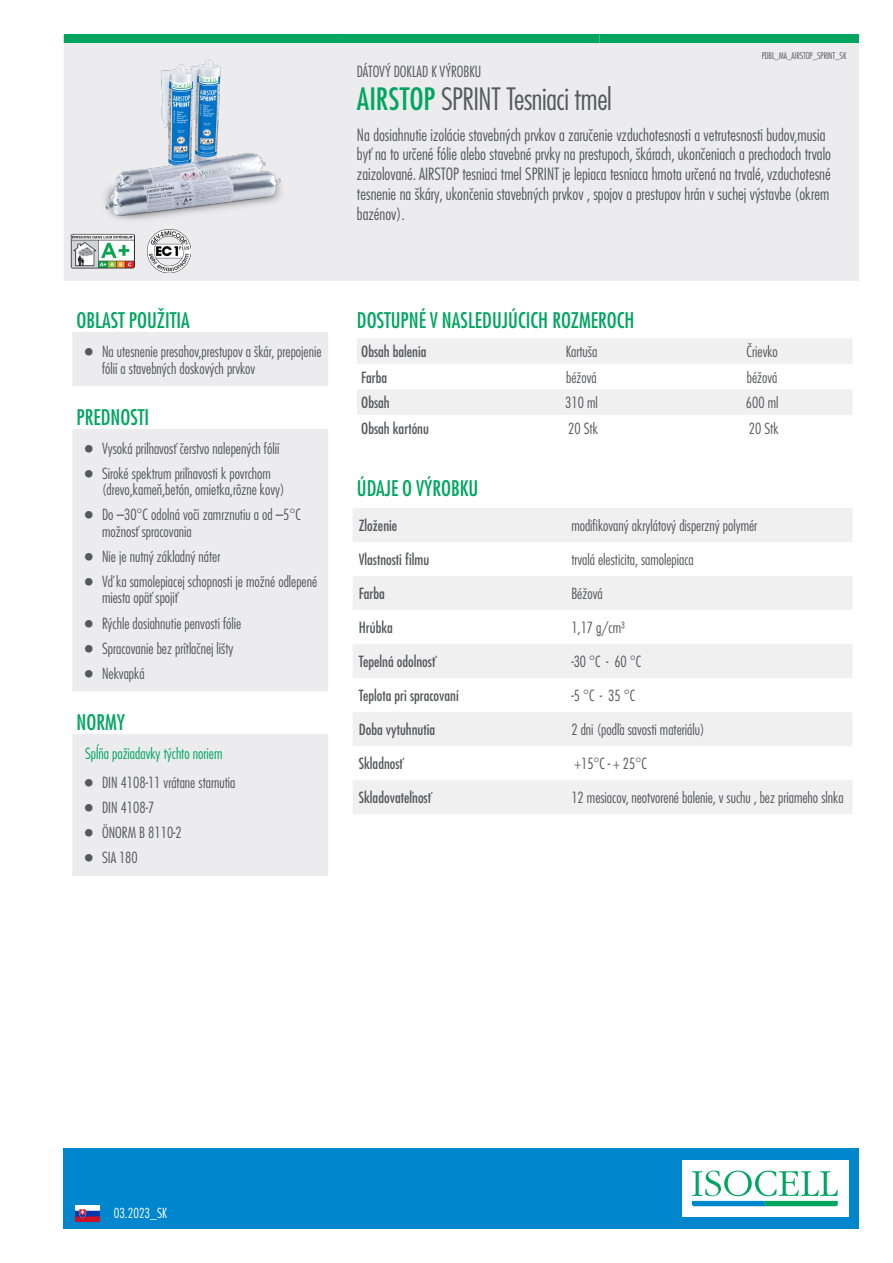
<style>
.page{position:relative;width:893px;height:1263px;background:#fff}
.page>*{position:absolute;margin:0;border:0;box-sizing:border-box;transform-origin:0 0}
.t1{font:300 condensed 30px "Futura LT Pro";letter-spacing:-.015em;color:#57585a}
.t2{font:500 condensed 21px "Futura LT Pro";color:#00a660}
.t3{font:300 condensed 16.5px/19.8px "Futura LT Pro";color:#57585a}
.t4{font:300 condensed 15px/25px "Futura LT Pro";color:#57585a}
.t5{font:500 condensed 15px "Futura LT Pro";color:#57585a}
.t6{font:300 condensed 15px "Futura LT Pro";color:#00a660}
.t7{font:300 condensed 13.5px "Futura LT Pro";color:#fff}
.t8{font:300 condensed 9px "Futura LT Pro";letter-spacing:-.01em;color:#57585a}
.s1{font-weight:500;color:#00a660}
</style>
<div class="page">
<div style="left:64px;top:1148px;width:795px;height:81px;background:#0086cc"></div>
<div style="left:682px;top:1160px;width:166px;height:57px;background:#fff"></div>
<svg style="left:692px;top:1170px;width:146px;height:36px"></svg>
<img style="left:75px;top:1205px;width:24px;height:16px">
<div style="left:64px;top:43px;width:795px;height:238px;background:#ececee"></div>
<div style="left:64px;top:34px;width:276px;height:9px;background:#00a660"></div>
<div style="left:340px;top:34px;width:259px;height:9px;background:#00a660"></div>
<div style="left:599px;top:34px;width:260px;height:9px;background:#00a660"></div>
<img style="left:71px;top:243px;width:64px;height:25px">
<img style="left:148px;top:243px;width:42px;height:29px">
<svg style="left:72px;top:332px;width:256px;height:544px;fill:#ececee"></svg>
<svg style="left:357px;top:338px;width:495px;height:77px"></svg>
<svg style="left:353px;top:508px;width:499px;height:306px;fill:#f0f0f1"></svg>
<img style="left:64px;top:46px;width:281px;height:197px">
<svg style="left:85px;top:348px;width:8px;height:7px"></svg>
<svg style="left:85px;top:445px;width:8px;height:7px"></svg>
<svg style="left:85px;top:470px;width:8px;height:7px"></svg>
<svg style="left:85px;top:511px;width:8px;height:8px"></svg>
<svg style="left:85px;top:553px;width:8px;height:7px"></svg>
<svg style="left:85px;top:578px;width:8px;height:7px"></svg>
<svg style="left:85px;top:619px;width:8px;height:8px"></svg>
<svg style="left:85px;top:644px;width:8px;height:8px"></svg>
<svg style="left:85px;top:669px;width:8px;height:8px"></svg>
<svg style="left:85px;top:779px;width:8px;height:8px"></svg>
<svg style="left:85px;top:804px;width:8px;height:8px"></svg>
<svg style="left:85px;top:829px;width:8px;height:8px"></svg>
<svg style="left:85px;top:854px;width:8px;height:8px"></svg>
<h2 class="t2" style="left:77px;top:305px;width:115px">OBLAST POUŽITIA</h2>
<p class="t4" style="left:102px;top:343px;width:221px;line-height:16.5px">Na utesnenie presahov,prestupov a škár, prepojenie fólií a stavebných doskových prvkov</p>
<h2 class="t2" style="left:77px;top:402px;width:74px">PREDNOSTI</h2>
<p class="t4" style="left:102px;top:436px;width:179px">Vysoká priľnavosť čerstvo nalepených fólií<br>Siroké spektrum priľnavosti k povrchom</p>
<p class="t4" style="left:102px;top:477px;width:200px">(drevo,kameň,betón, omietka,rôzne kovy)<br>Do –30°C odolná voči zamrznutiu a od –5°C</p>
<p class="t4" style="left:102px;top:519px;width:217px">možnosť spracovania<br>Nie je nutný základný náter<br>Vď ka samolepiacej schopnosti je možné odlepené</p>
<p class="t4" style="left:102px;top:585px;width:141px">miesta opäť spojiť<br>Rýchle dosiahnutie penvosti fólie<br>Spracovanie bez prítlačnej lišty<br>Nekvapká</p>
<h2 class="t2" style="left:77px;top:707px;width:50px">NORMY</h2>
<p class="t6" style="left:85px;top:744px;width:139px">Spĺňa požiadavky týchto noriem</p>
<p class="t4" style="left:102px;top:770px;width:135px">DIN 4108-11 vrátane starnutia<br>DIN 4108-7<br>ÖNORM B 8110-2<br>SIA 180</p>
<p class="t4" style="left:357px;top:59px;width:126px">DÁTOVÝ DOKLAD K VÝROBKU</p>
<p class="t8" style="left:762px;top:50px;width:86px">PDBL_MA_AIRSTOP_SPRINT_SK</p>
<h1 class="t1" style="left:357px;top:80px;width:256px"><span class="s1">AIRSTOP</span> SPRINT Tesniaci tmel</h1>
<p class="t3" style="left:357px;top:125px;width:476px">Na dosiahnutie izolácie stavebných prvkov a zaručenie vzduchotesnosti a vetrutesnosti budov,musia byť na to určené fólie alebo stavebné prvky na prestupoch, škárach, ukončeniach a prechodoch trvalo zaizolované. AIRSTOP tesniaci tmel SPRINT je lepiaca tesniaca hmota určená na trvalé, vzduchotesné tesnenie na škáry, ukončenia stavebných prvkov , spojov a prestupov hrán v suchej výstavbe (okrem bazénov).</p>
<h2 class="t2" style="left:357px;top:305px;width:279px">DOSTUPNÉ V NASLEDUJÚCICH ROZMEROCH</h2>
<p class="t5" style="left:361px;top:341px;width:67px">Obsah balenia</p>
<p class="t4" style="left:566px;top:339px;width:33px">Kartuša</p>
<p class="t4" style="left:747px;top:339px;width:33px">Črievko</p>
<p class="t5" style="left:361px;top:367px;width:28px">Farba</p>
<p class="t4" style="left:566px;top:365px;width:32px">béžová</p>
<p class="t4" style="left:747px;top:365px;width:32px">béžová</p>
<p class="t5" style="left:361px;top:392px;width:30px">Obsah</p>
<p class="t4" style="left:565px;top:390px;width:34px">310 ml</p>
<p class="t4" style="left:746px;top:390px;width:34px">600 ml</p>
<p class="t5" style="left:361px;top:418px;width:69px">Obsah kartónu</p>
<p class="t4" style="left:568px;top:416px;width:31px">20 Stk</p>
<p class="t4" style="left:749px;top:416px;width:31px">20 Stk</p>
<h2 class="t2" style="left:357px;top:473px;width:123px">ÚDAJE O VÝROBKU</h2>
<p class="t5" style="left:359px;top:515px;width:40px">Zloženie</p>
<p class="t4" style="left:571px;top:513px;width:188px">modifikovaný akrylátový disperzný polymér</p>
<p class="t5" style="left:359px;top:549px;width:72px">Vlastnosti filmu</p>
<p class="t4" style="left:571px;top:547px;width:124px">trvalá elesticita, samolepiaca</p>
<p class="t5" style="left:359px;top:583px;width:28px">Farba</p>
<p class="t4" style="left:571px;top:581px;width:33px">Béžová</p>
<p class="t5" style="left:359px;top:617px;width:36px">Hrúbka</p>
<p class="t4" style="left:571px;top:615px;width:55px">1,17 g/cm³</p>
<p class="t5" style="left:359px;top:651px;width:78px">Tepelná odolnosť</p>
<p class="t4" style="left:571px;top:649px;width:72px">-30 °C - 60 °C</p>
<p class="t5" style="left:359px;top:685px;width:102px">Teplota pri spracovaní</p>
<p class="t4" style="left:571px;top:683px;width:65px">-5 °C - 35 °C</p>
<p class="t5" style="left:359px;top:719px;width:78px">Doba vytuhnutia</p>
<p class="t4" style="left:571px;top:717px;width:135px">2 dni (podľa savosti materiálu)</p>
<p class="t5" style="left:359px;top:753px;width:46px">Skladnosť</p>
<p class="t4" style="left:574px;top:751px;width:74px">+15°C - + 25°C</p>
<p class="t5" style="left:359px;top:787px;width:74px">Skladovateľnosť</p>
<p class="t4" style="left:571px;top:785px;width:274px">12 mesiacov, neotvorené balenie, v suchu , bez priameho slnka</p>
<p class="t7" style="left:114px;top:1204px;width:55px">03.2023_SK</p>
</div>
